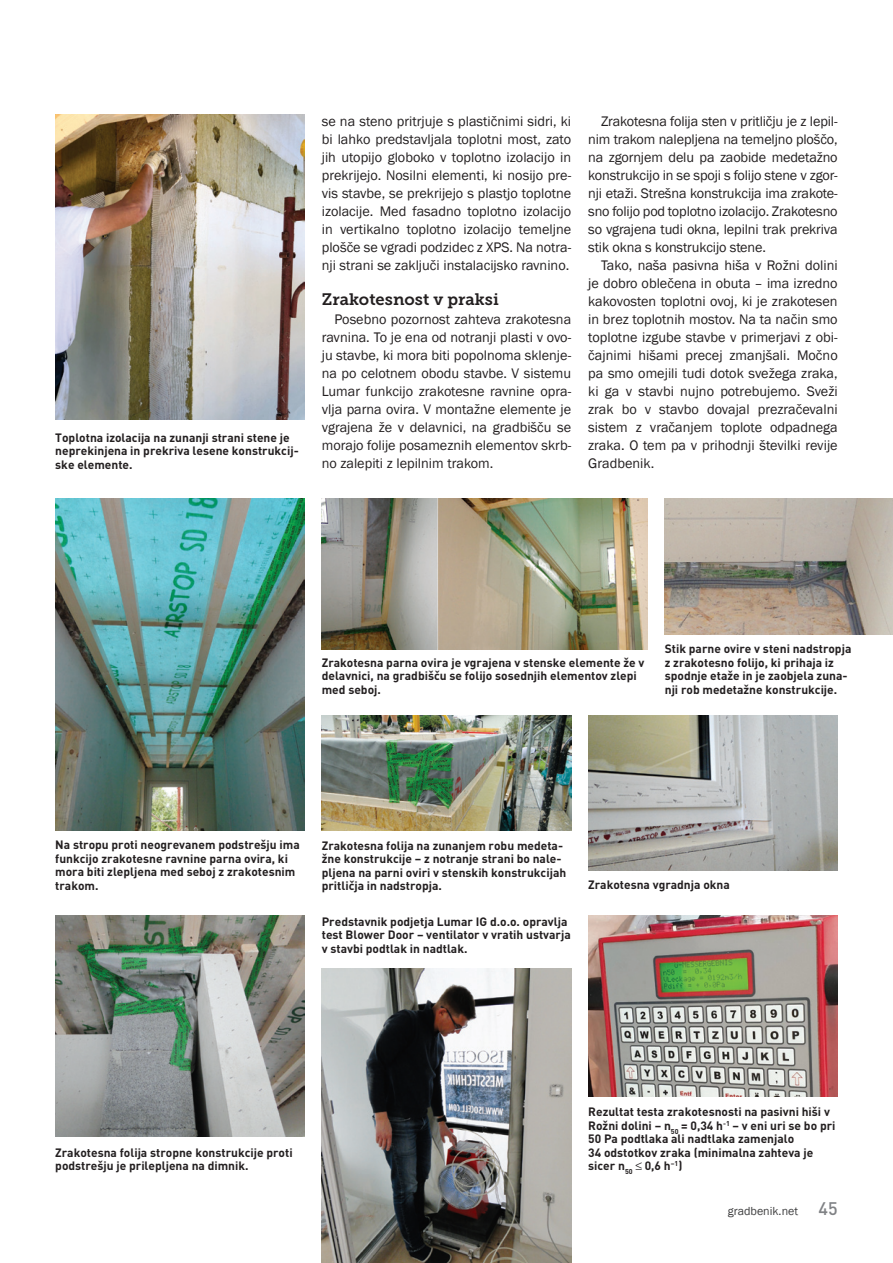
<style>
.page{position:relative;width:893px;height:1263px;background:#fff}
.page>*{position:absolute;margin:0;border:0;box-sizing:border-box;transform-origin:0 0}
.t1{font:16.5px "Museo Slab 700";color:#231f20}
.t2{font:14.25px/18px "Franklin Gothic";color:#231f20;text-align:justify}
.t3{font:600 12px/13.5px "DIN";color:#231f20}
.t4{font:12px "Franklin Gothic";color:#3e3e3f}
.s1{font-family:"DINS";font-weight:500;font-size:18px;color:#808285}
</style>
<div class="page">
<img style="left:55px;top:115px;width:250px;height:305px">
<img style="left:322px;top:715px;width:249px;height:116px">
<img style="left:665px;top:498px;width:228px;height:137px">
<img style="left:588px;top:715px;width:250px;height:156px">
<img style="left:55px;top:916px;width:250px;height:220px">
<img style="left:322px;top:968px;width:249px;height:295px">
<img style="left:588px;top:916px;width:250px;height:180px">
<img style="left:55px;top:498px;width:250px;height:333px">
<img style="left:322px;top:498px;width:326px;height:152px">
<p class="t3" style="left:55px;top:430px;width:245px">Toplotna izolacija na zunanji strani stene je neprekinjena in prekriva lesene konstrukcij&shy;ske elemente.</p>
<p class="t2" style="left:322px;top:113px;width:251px">se na steno pritrjuje s plastičnimi sidri, ki bi lahko predstavljala toplotni most, zato jih utopijo globoko v toplotno izolacijo in prekrijejo. Nosilni elementi, ki nosijo pre&shy;vis stavbe, se prekrijejo s plastjo toplotne izolacije. Med fasadno toplotno izolacijo in vertikalno toplotno izolacijo temeljne plošče se vgradi podzidec z XPS. Na notra&shy;nji strani se zaključi instalacijsko ravnino.</p>
<p class="t1" style="left:322px;top:290px;width:178px">Zrakotesnost v praksi</p>
<p class="t2" style="left:322px;top:311px;width:251px;text-indent:13px">Posebno pozornost zahteva zrakotesna ravnina. To je ena od notranji plasti v ovo&shy;ju stavbe, ki mora biti popolnoma sklenje&shy;na po celotnem obodu stavbe. V sistemu Lumar funkcijo zrakotesne ravnine opra&shy;vlja parna ovira. V montažne elemente je vgrajena že v delavnici, na gradbišču se morajo folije posameznih elementov skrb&shy;no zalepiti z lepilnim trakom.</p>
<p class="t2" style="left:588px;top:113px;width:251px;text-indent:13px">Zrakotesna folija sten v pritličju je z lepil&shy;nim trakom nalepljena na temeljno ploščo, na zgornjem delu pa zaobide medetažno konstrukcijo in se spoji s folijo stene v zgor&shy;nji etaži. Strešna konstrukcija ima zrakote&shy;sno folijo pod toplotno izolacijo. Zrakotesno so vgrajena tudi okna, lepilni trak prekriva stik okna s konstrukcijo stene.</p>
<p class="t2" style="left:588px;top:257px;width:251px;text-indent:13px">Tako, naša pasivna hiša v Rožni dolini je dobro oblečena in obuta – ima izredno kakovosten toplotni ovoj, ki je zrakotesen in brez toplotnih mostov. Na ta način smo toplotne izgube stavbe v primerjavi z obi&shy;čajnimi hišami precej zmanjšali. Močno pa smo omejili tudi dotok svežega zraka, ki ga v stavbi nujno potrebujemo. Sveži zrak bo v stavbo dovajal prezračevalni sistem z vračanjem toplote odpadnega zraka. O tem pa v prihodnji številki revije Gradbenik.</p>
<p class="t3" style="left:322px;top:655px;width:324px">Zrakotesna parna ovira je vgrajena v stenske elemente že v delavnici, na gradbišču se folijo sosednjih elementov zlepi med seboj.</p>
<p class="t3" style="left:665px;top:642px;width:188px">Stik parne ovire v steni nadstropja z zrakotesno folijo, ki prihaja iz spodnje etaže in je zaobjela zuna&shy;nji rob medetažne konstrukcije.</p>
<p class="t3" style="left:55px;top:838px;width:246px">Na stropu proti neogrevanem podstrešju ima funkcijo zrakotesne ravnine parna ovira, ki mora biti zlepljena med seboj z zrakotesnim trakom.</p>
<p class="t3" style="left:322px;top:838px;width:246px">Zrakotesna folija na zunanjem robu medeta&shy;žne konstrukcije – z notranje strani bo nale&shy;pljena na parni oviri v stenskih konstrukcijah pritličja in nadstropja.</p>
<p class="t3" style="left:322px;top:914px;width:250px">Predstavnik podjetja Lumar IG d.o.o. opravlja test Blower Door – ventilator v vratih ustvarja v stavbi podtlak in nadtlak.</p>
<p class="t3" style="left:588px;top:878px;width:143px">Zrakotesna vgradnja okna</p>
<p class="t3" style="left:55px;top:1145px;width:239px">Zrakotesna folija stropne konstrukcije proti podstrešju je prilepljena na dimnik.</p>
<p class="t3" style="left:588px;top:1104px;width:249px">Rezultat testa zrakotesnosti na pasivni hiši v Rožni dolini – n<sub>50</sub> = 0,34 h<sup>-1</sup> – v eni uri se bo pri 50 Pa podtlaka ali nadtlaka zamenjalo<br>34 odstotkov zraka (minimalna zahteva je sicer n<sub>50</sub> ≤ 0,6 h<sup>–1</sup>)</p>
<p class="t4" style="left:728px;top:1204px;width:111px">gradbenik.net <span class="s1">45</span></p>
</div>
